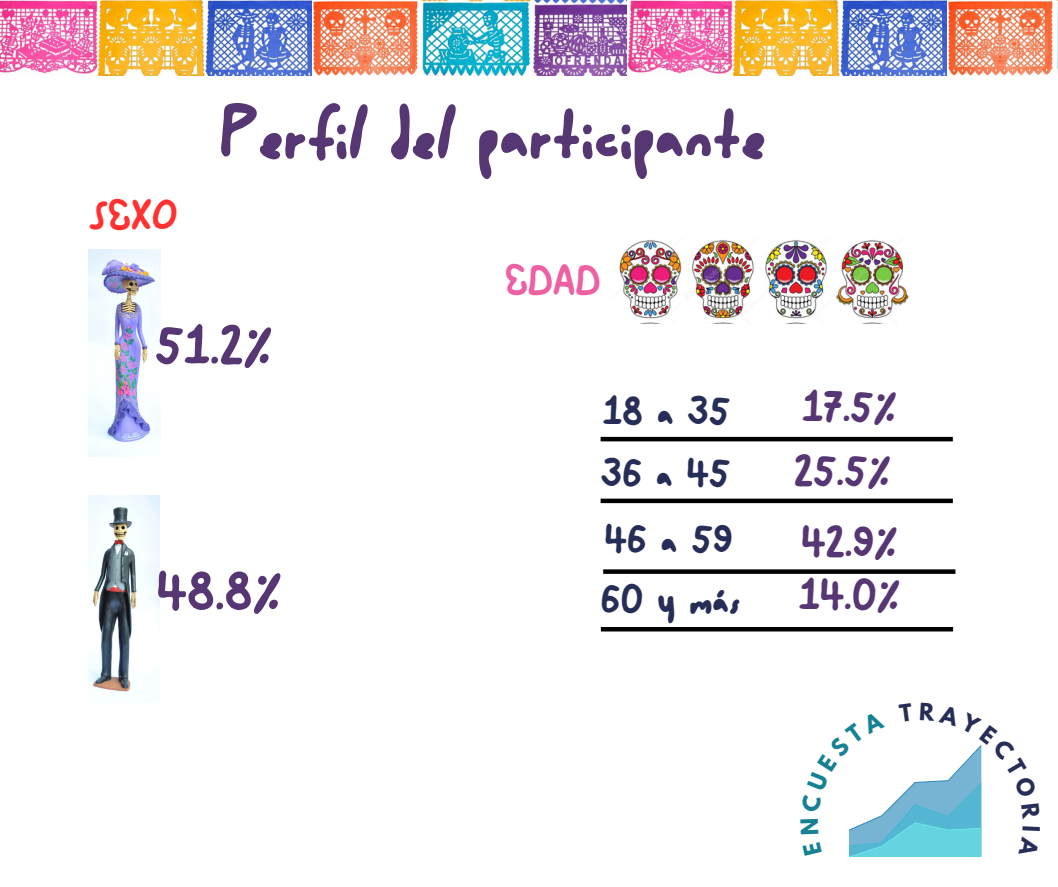
<style>
.page{position:relative;width:1058px;height:887px;background:#fff}
.page>*{position:absolute;margin:0;border:0;box-sizing:border-box;transform-origin:0 0}
.t1{font:72px "SK Moralist";color:#563673}
.t2{font:54.45px "SK Moralist";color:#563673}
.t3{font:43.8px "SK Moralist";color:#563673}
.t4{font:40.2px "SK Moralist";color:#262e57}
.t5{font:40.2px "SK Moralist";color:#ff3131}
.t6{font:40.2px "SK Moralist";color:#ed60a2}
</style>
<div class="page">
<img style="left:0;top:0;width:628px;height:76px">
<img style="left:628px;top:0;width:430px;height:76px">
<img style="left:89px;top:250px;width:72px;height:207px">
<img style="left:89px;top:495px;width:71px;height:197px">
<img style="left:619px;top:240px;width:291px;height:83px">
<hr style="left:600px;top:437px;width:352px;height:4px;background:#000">
<div style="left:600px;top:498px;width:352px;height:5px;background:#000"></div>
<div style="left:603px;top:569px;width:352px;height:5px;background:#000"></div>
<hr style="left:601px;top:627px;width:352px;height:4px;background:#000">
<svg style="left:848px;top:745px;width:134px;height:112px"></svg>
<p class="t5" style="left:89px;top:199px;width:90px">SEXO</p>
<p class="t1" style="left:219px;top:102px;width:548px">Perfil del participante</p>
<p class="t6" style="left:505px;top:264px;width:97px">EDAD</p>
<p class="t2" style="left:155px;top:322px;width:119px">51.2%</p>
<p class="t2" style="left:157px;top:568px;width:126px">48.8%</p>
<p class="t4" style="left:602px;top:394px;width:129px">18 a 35</p>
<p class="t4" style="left:601px;top:455px;width:131px">36 a 45</p>
<p class="t4" style="left:605px;top:522px;width:130px">46 a 59</p>
<p class="t4" style="left:600px;top:581px;width:141px">60 y más</p>
<p class="t3" style="left:802px;top:388px;width:97px">17.5%</p>
<p class="t3" style="left:793px;top:452px;width:99px">25.5%</p>
<p class="t3" style="left:801px;top:522px;width:98px">42.9%</p>
<p class="t3" style="left:799px;top:576px;width:103px">14.0%</p>
</div>
